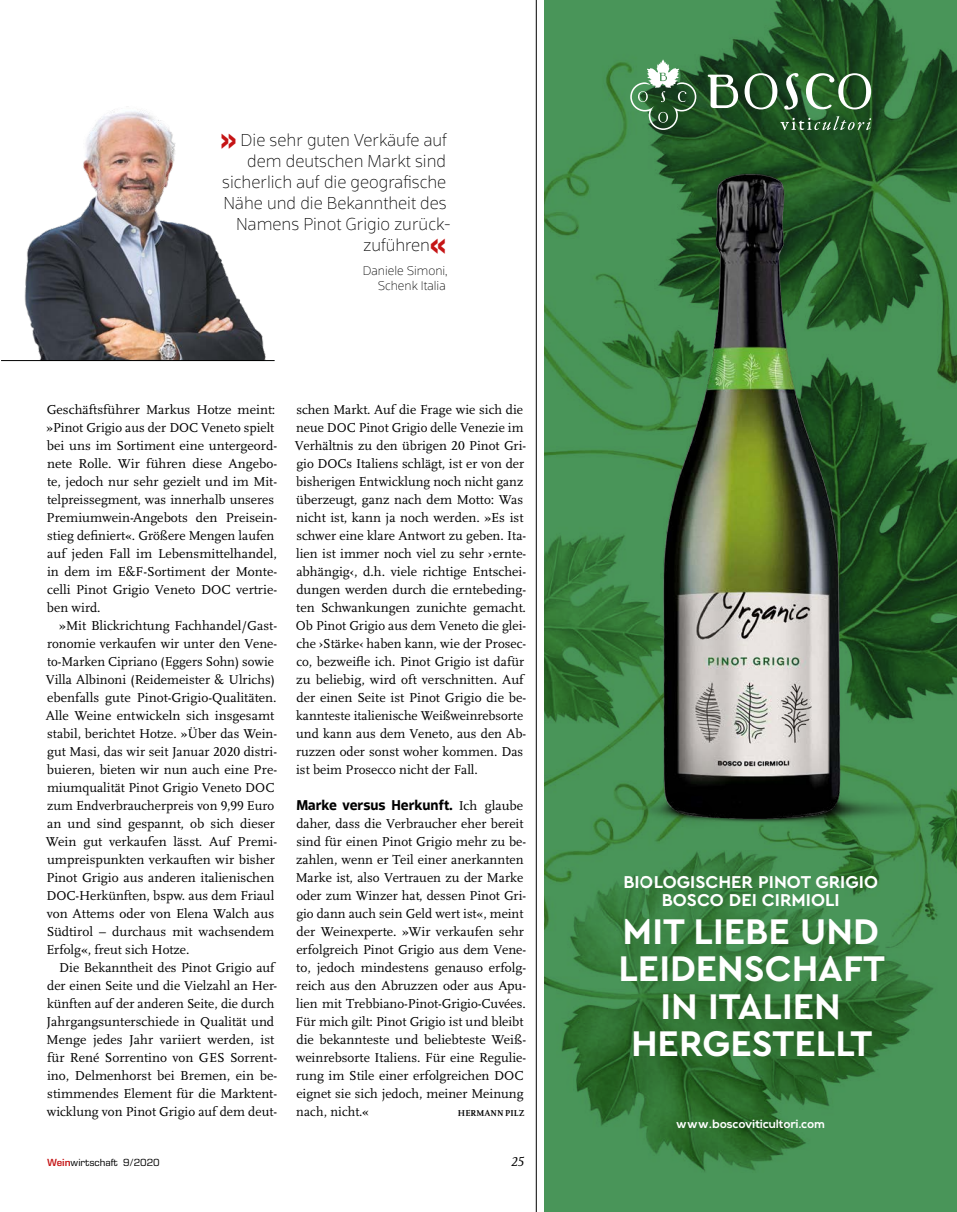
<style>
.page{position:relative;width:957px;height:1212px;background:#fff}
.page>*{position:absolute;margin:0;border:0;box-sizing:border-box;transform-origin:0 0}
.t1{font:700 37.35px/37.5px "Cera Pro";color:#fff;text-align:center}
.t2{font:700 18px/18px "Cera Pro";color:#fff;text-align:center}
.t3{font:100 16.5px/21px "Scuba Pro";color:#000;text-align:right}
.t4{font:13.5px/18px "Scala Pro";color:#000}
.t5{font:700 13.5px "Scuba Pro";color:#000}
.t6{font:italic 13.5px "Scala Pro";color:#000}
.t7{font:100 12px/15px "Scuba Pro";color:#000;text-align:right}
.t8{font:700 12px "Nexa";letter-spacing:.005em;color:#fff}
.t9{font:10.5px "Eurostile Next LT Pro";color:#000}
.t10{font:700 9px "Scala Pro";letter-spacing:.01em;color:#000}
.s1{font-weight:700;font-size:30px;color:#c51415}
.s2{font-family:"Scala Pro";font-weight:400}
.s3{font-weight:600;color:#c51415}
</style>
<div class="page">
<svg style="left:544px;top:0;width:413px;height:1212px;background:#3c8347"></svg>
<svg style="left:708px;top:73px;width:163px;height:31px"></svg>
<svg style="left:630px;top:59px;width:66px;height:45px"></svg>
<img style="left:612px;top:104px;width:337px;height:793px">
<hr style="left:536px;top:0;width:1px;height:1212px;background:#000">
<img style="left:24px;top:110px;width:242px;height:250px">
<hr style="left:1px;top:360px;width:274px;height:1px;background:#000">
<p class="t3" style="left:220px;top:129px;width:232px"><span class="s1">»</span> Die sehr guten Verkäufe auf dem deutschen Markt sind sicherlich auf die geografische<br>Nähe und die Bekanntheit des<br>Namens Pinot Grigio zurück&shy;zuführen<span class="s1">«</span></p>
<p class="t7" style="left:363px;top:262px;width:86px">Daniele Simoni,<br>Schenk Italia</p>
<p class="t4" style="left:46px;top:401px;width:232px">Geschäftsführer Markus Hotze meint: »Pinot Grigio aus der DOC Veneto spielt bei uns im Sortiment eine untergeord&shy;nete Rolle. Wir führen diese Angebo&shy;te, jedoch nur sehr gezielt und im Mit&shy;telpreissegment, was innerhalb unseres Premiumwein-Angebots den Preisein&shy;stieg definiert«. Größere Mengen laufen auf jeden Fall im Lebensmittelhandel, in dem im E&amp;F-Sortiment der Monte&shy;celli Pinot Grigio Veneto DOC vertrie&shy;ben wird.</p>
<p class="t4" style="left:46px;top:617px;width:233px;text-indent:13px">»Mit Blickrichtung Fachhandel/Gast&shy;ronomie verkaufen wir unter den Vene&shy;to-Marken Cipriano (Eggers Sohn) sowie Villa Albinoni (Reidemeister &amp; Ulrichs) ebenfalls gute Pinot-Grigio-Qualitäten.<br>Alle Weine entwickeln sich insgesamt stabil, berichtet Hotze. »Über das Wein&shy;gut Masi, das wir seit Januar 2020 distri&shy;buieren, bieten wir nun auch eine Pre&shy;miumqualität Pinot Grigio Veneto DOC zum Endverbraucherpreis von 9,99 Euro an und sind gespannt, ob sich dieser Wein gut verkaufen lässt. Auf Premi&shy;umpreispunkten verkauften wir bisher Pinot Grigio aus anderen italienischen DOC-Herkünften, bspw. aus dem Friaul von Attems oder von Elena Walch aus Südtirol – durchaus mit wachsendem Erfolg«, freut sich Hotze.</p>
<p class="t4" style="left:47px;top:959px;width:232px;text-indent:13px">Die Bekanntheit des Pinot Grigio auf der einen Seite und die Vielzahl an Her&shy;künften auf der anderen Seite, die durch Jahrgangsunterschiede in Qualität und Menge jedes Jahr variiert werden, ist für René Sorrentino von GES Sorrent&shy;ino, Delmenhorst bei Bremen, ein be&shy;stimmendes Element für die Marktent&shy;wicklung von Pinot Grigio auf dem deut-</p>
<p class="t4" style="left:295px;top:401px;width:233px">schen Markt. Auf die Frage wie sich die neue DOC Pinot Grigio delle Venezie im Verhältnis zu den übrigen 20 Pinot Gri&shy;gio DOCs Italiens schlägt, ist er von der bisherigen Entwicklung noch nicht ganz überzeugt, ganz nach dem Motto: Was nicht ist, kann ja noch werden. »Es ist schwer eine klare Antwort zu geben. Ita&shy;lien ist immer noch viel zu sehr ›ernte&shy;abhängig‹, d.h. viele richtige Entschei&shy;dungen werden durch die erntebeding&shy;ten Schwankungen zunichte gemacht.<br>Ob Pinot Grigio aus dem Veneto die glei&shy;che ›Stärke‹ haben kann, wie der Prosec&shy;co, bezweifle ich. Pinot Grigio ist dafür zu beliebig, wird oft verschnitten. Auf der einen Seite ist Pinot Grigio die be&shy;kannteste italienische Weißweinrebsorte und kann aus dem Veneto, aus den Ab&shy;ruzzen oder sonst woher kommen. Das ist beim Prosecco nicht der Fall.</p>
<p class="t5" style="left:296px;top:797px;width:228px">Marke versus Herkunft. <span class="s2">Ich glaube</span></p>
<p class="t4" style="left:295px;top:815px;width:232px">daher, dass die Verbraucher eher bereit sind für einen Pinot Grigio mehr zu be&shy;zahlen, wenn er Teil einer anerkannten Marke ist, also Vertrauen zu der Marke oder zum Winzer hat, dessen Pinot Gri&shy;gio dann auch sein Geld wert ist«, meint der Weinexperte. »Wir verkaufen sehr erfolgreich Pinot Grigio aus dem Vene&shy;to, jedoch mindestens genauso erfolg&shy;reich aus den Abruzzen oder aus Apu&shy;lien mit Trebbiano-Pinot-Grigio-Cuvées.<br>Für mich gilt: Pinot Grigio ist und bleibt die bekannteste und beliebteste Weiß&shy;weinrebsorte Italiens. Für eine Regulie&shy;rung im Stile einer erfolgreichen DOC eignet sie sich jedoch, meiner Meinung nach, nicht.«</p>
<p class="t10" style="left:458px;top:1108px;width:68px">HERMANN PILZ</p>
<p class="t9" style="left:47px;top:1156px;width:114px"><span class="s3">Wein</span>wirtschaft 9/2020</p>
<p class="t6" style="left:510px;top:1153px;width:15px">25</p>
<h2 class="t2" style="left:623px;top:873px;width:256px">BIOLOGISCHER PINOT GRIGIO<br>BOSCO DEI CIRMIOLI</h2>
<h1 class="t1" style="left:618px;top:911px;width:268px">MIT LIEBE UND<br>LEIDENSCHAFT<br>IN ITALIEN<br>HERGESTELLT</h1>
<p class="t8" style="left:676px;top:1117px;width:151px">www.boscoviticultori.com</p>
</div>
